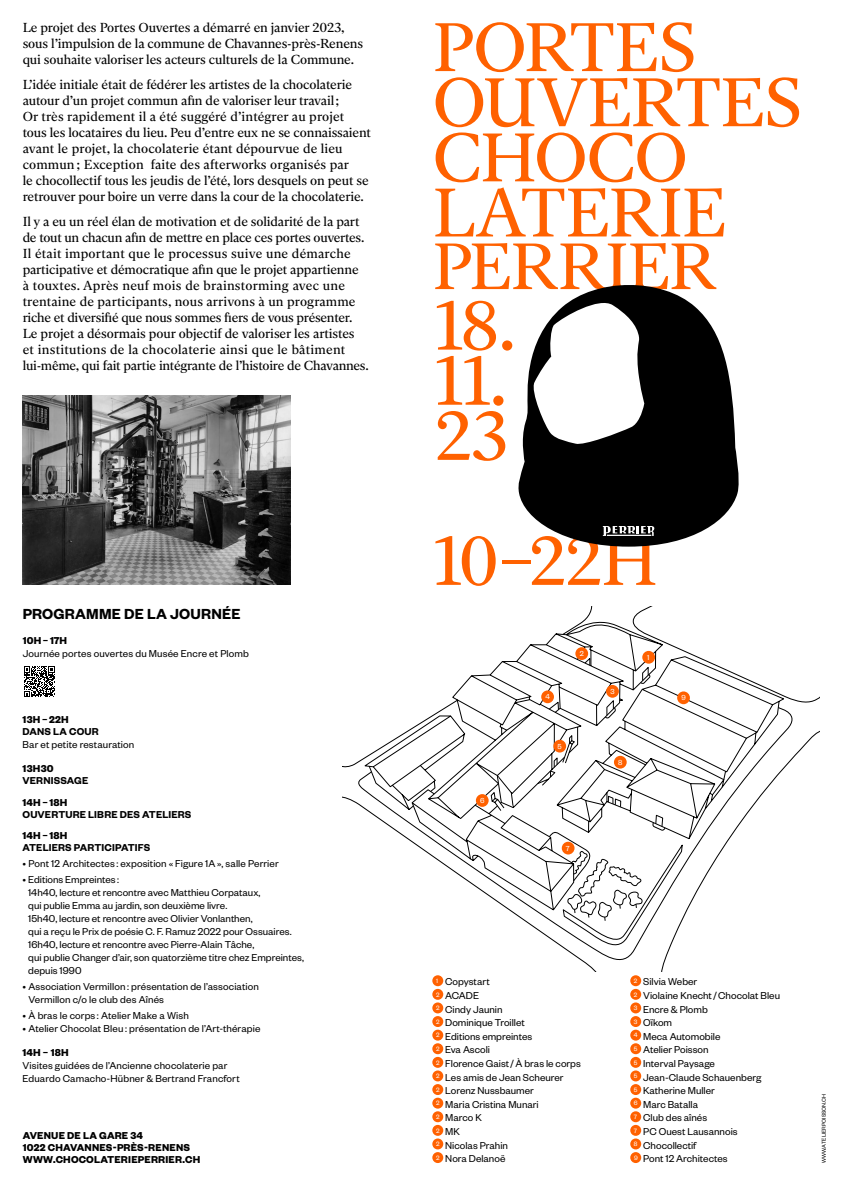
<style>
.page{position:relative;width:842px;height:1191px;background:#fff}
.page>*{position:absolute;margin:0;border:0;box-sizing:border-box;transform-origin:0 0}
.t1{font:68.3px/55.1px "INDEPENDENT Text";letter-spacing:-.025em;color:#ff6100}
.t2{font:65px "INDEPENDENT Text";letter-spacing:-.025em;color:#ff6100}
.t3{font:600 16px "Founders Grotesk";letter-spacing:.015em;color:#000}
.t4{font:13px/16px "INDEPENDENT Text";letter-spacing:-.01em;color:#000}
.t5{font:11px/13.6px "Founders Grotesk";letter-spacing:.005em;color:#000}
.t6{font:700 11px/12px "Founders Grotesk";letter-spacing:.02em;color:#000}
.t7{font:600 11px "Founders Grotesk";letter-spacing:.015em;color:#000}
.t8{font:8px "Founders Grotesk";color:#fff}
.t9{font:6px "Founders Grotesk";color:#000}
</style>
<div class="page">
<img style="left:23px;top:396px;width:268px;height:188px">
<svg style="left:518px;top:285px;width:221px;height:261px;fill:#000"></svg>
<svg style="left:530px;top:296px;width:114px;height:150px"></svg>
<svg style="left:603px;top:526px;width:51px;height:10px"></svg>
<hr style="left:607px;top:535px;width:44px;height:1px;background:#fff">
<svg style="left:342px;top:607px;width:477px;height:364px"></svg>
<svg style="left:490px;top:657px;width:176px;height:264px"></svg>
<div style="left:575px;top:647px;width:13px;height:13px;background:#ff6100;border-radius:50%"></div>
<div style="left:606px;top:685px;width:13px;height:12px;background:#ff6100;border-radius:50%"></div>
<div style="left:541px;top:690px;width:13px;height:13px;background:#ff6100;border-radius:50%"></div>
<div style="left:553px;top:739px;width:13px;height:13px;background:#ff6100;border-radius:50%"></div>
<div style="left:476px;top:794px;width:13px;height:13px;background:#ff6100;border-radius:50%"></div>
<div style="left:562px;top:841px;width:12px;height:13px;background:#ff6100;border-radius:50%"></div>
<div style="left:614px;top:756px;width:13px;height:12px;background:#ff6100;border-radius:50%"></div>
<div style="left:677px;top:691px;width:13px;height:13px;background:#ff6100;border-radius:50%"></div>
<div style="left:642px;top:651px;width:13px;height:12px;background:#ff6100;border-radius:50%"></div>
<div style="left:432px;top:975px;width:11px;height:11px;background:#ff6100;border-radius:50%"></div>
<div style="left:432px;top:989px;width:11px;height:10px;background:#ff6100;border-radius:50%"></div>
<div style="left:432px;top:1002px;width:11px;height:11px;background:#ff6100;border-radius:50%"></div>
<div style="left:432px;top:1016px;width:11px;height:11px;background:#ff6100;border-radius:50%"></div>
<div style="left:432px;top:1029px;width:11px;height:11px;background:#ff6100;border-radius:50%"></div>
<div style="left:432px;top:1043px;width:11px;height:11px;background:#ff6100;border-radius:50%"></div>
<div style="left:432px;top:1056px;width:11px;height:11px;background:#ff6100;border-radius:50%"></div>
<div style="left:432px;top:1070px;width:11px;height:11px;background:#ff6100;border-radius:50%"></div>
<div style="left:432px;top:1084px;width:11px;height:11px;background:#ff6100;border-radius:50%"></div>
<div style="left:432px;top:1097px;width:11px;height:11px;background:#ff6100;border-radius:50%"></div>
<div style="left:432px;top:1111px;width:11px;height:11px;background:#ff6100;border-radius:50%"></div>
<div style="left:432px;top:1124px;width:11px;height:11px;background:#ff6100;border-radius:50%"></div>
<div style="left:432px;top:1138px;width:11px;height:11px;background:#ff6100;border-radius:50%"></div>
<div style="left:432px;top:1152px;width:11px;height:11px;background:#ff6100;border-radius:50%"></div>
<div style="left:630px;top:975px;width:11px;height:11px;background:#ff6100;border-radius:50%"></div>
<div style="left:630px;top:989px;width:11px;height:10px;background:#ff6100;border-radius:50%"></div>
<div style="left:630px;top:1002px;width:11px;height:11px;background:#ff6100;border-radius:50%"></div>
<div style="left:630px;top:1016px;width:11px;height:11px;background:#ff6100;border-radius:50%"></div>
<div style="left:630px;top:1029px;width:11px;height:11px;background:#ff6100;border-radius:50%"></div>
<div style="left:630px;top:1043px;width:11px;height:11px;background:#ff6100;border-radius:50%"></div>
<div style="left:630px;top:1056px;width:11px;height:11px;background:#ff6100;border-radius:50%"></div>
<div style="left:630px;top:1070px;width:11px;height:11px;background:#ff6100;border-radius:50%"></div>
<div style="left:630px;top:1084px;width:11px;height:11px;background:#ff6100;border-radius:50%"></div>
<div style="left:630px;top:1097px;width:11px;height:11px;background:#ff6100;border-radius:50%"></div>
<div style="left:630px;top:1111px;width:11px;height:11px;background:#ff6100;border-radius:50%"></div>
<div style="left:630px;top:1124px;width:11px;height:11px;background:#ff6100;border-radius:50%"></div>
<div style="left:630px;top:1138px;width:11px;height:11px;background:#ff6100;border-radius:50%"></div>
<div style="left:630px;top:1152px;width:11px;height:11px;background:#ff6100;border-radius:50%"></div>
<svg style="left:24px;top:666px;width:31px;height:31px"></svg>
<p class="t4" style="left:23px;top:20px;width:342px">Le projet des Portes Ouvertes a démarré en janvier 2023, sous l’impulsion de la commune de Chavannes-près-Renens qui souhaite valoriser les acteurs culturels de la Commune.</p>
<p class="t4" style="left:23px;top:77px;width:350px">L’idée initiale était de fédérer les artistes de la chocolaterie autour d’un projet commun afin de valoriser leur travail;<br>Or très rapidement il a été suggéré d’intégrer au projet tous les locataires du lieu. Peu d’entre eux ne se connaissaient avant le projet, la chocolaterie étant dépourvue de lieu commun; Exception faite des afterworks organisés par<br>le chocollectif tous les jeudis de l’été, lors desquels on peut se retrouver pour boire un verre dans la cour de la chocolaterie.</p>
<p class="t4" style="left:23px;top:213px;width:348px">Il y a eu un réel élan de motivation et de solidarité de la part de tout un chacun afin de mettre en place ces portes ouvertes.<br>Il était important que le processus suive une démarche participative et démocratique afin que le projet appartienne<br>à touxtes. Après neuf mois de brainstorming avec une trentaine de participants, nous arrivons à un programme riche et diversifié que nous sommes fiers de vous présenter.<br>Le projet a désormais pour objectif de valoriser les artistes et institutions de la chocolaterie ainsi que le bâtiment lui-même, qui fait partie intégrante de l’histoire de Chavannes.</p>
<h3 class="t3" style="left:23px;top:604px;width:219px">PROGRAMME DE LA JOURNÉE</h3>
<p class="t6" style="left:23px;top:634px;width:46px">10H– 17H</p>
<p class="t5" style="left:23px;top:646px;width:228px">Journée portes ouvertes du Musée Encre et Plomb</p>
<p class="t6" style="left:23px;top:712px;width:48px">13H– 22H</p>
<p class="t7" style="left:23px;top:724px;width:78px">DANS LA COUR</p>
<p class="t5" style="left:23px;top:737px;width:113px">Bar et petite restauration</p>
<p class="t6" style="left:23px;top:762px;width:33px">13H30</p>
<p class="t7" style="left:23px;top:773px;width:67px">VERNISSAGE</p>
<p class="t6" style="left:23px;top:795px;width:46px">14H– 18H</p>
<p class="t7" style="left:23px;top:807px;width:170px">OUVERTURE LIBRE DES ATELIERS</p>
<p class="t6" style="left:23px;top:829px;width:46px">14H– 18H</p>
<p class="t7" style="left:23px;top:840px;width:129px">ATELIERS PARTICIPATIFS</p>
<p class="t5" style="left:23px;top:856px;width:258px">• Pont 12 Architectes : exposition « Figure 1A», salle Perrier</p>
<p class="t5" style="left:28px;top:872px;width:277px;line-height:13px;text-indent:-6px">• Editions Empreintes :<br>14h40, lecture et rencontre avec Matthieu Corpataux,<br>qui publie Emma au jardin, son deuxième livre.<br>15h40, lecture et rencontre avec Olivier Vonlanthen,<br>qui a reçu le Prix de poésie C. F. Ramuz 2022 pour Ossuaires.<br>16h40, lecture et rencontre avec Pierre-Alain Tâche,<br>qui publie Changer d’air, son quatorzième titre chez Empreintes, depuis 1990</p>
<p class="t5" style="left:28px;top:979px;width:232px;line-height:13px;text-indent:-6px">• Association Vermillon : présentation de l’association<br>Vermillon c/o le club des Aînés</p>
<p class="t5" style="left:23px;top:1007px;width:168px">• À bras le corps : Atelier Make a Wish</p>
<p class="t5" style="left:23px;top:1020px;width:239px">• Atelier Chocolat Bleu : présentation de l’Art-thérapie</p>
<p class="t6" style="left:23px;top:1045px;width:48px">14H – 18H</p>
<p class="t5" style="left:23px;top:1058px;width:219px;line-height:13px">Visites guidées de l’Ancienne chocolaterie par<br>Eduardo Camacho-Hübner &amp; Bertrand Francfort</p>
<p class="t6" style="left:23px;top:1128px;width:179px">AVENUE DE LA GARE 34<br>1022 CHAVANNES-PRÈS-RENENS<br>WWW.CHOCOLATERIEPERRIER.CH</p>
<h1 class="t1" style="left:432px;top:21px;width:372px">PORTES<br>OUVERTES<br>CHOCO<br>LATERIE</h1>
<h2 class="t2" style="left:432px;top:226px;width:285px">PERRIER</h2>
<h1 class="t1" style="left:435px;top:300px;width:83px">18.<br>11.<br>23</h1>
<h1 class="t1" style="left:433px;top:535px;width:227px">10–22H</h1>
<p class="t8" style="left:480px;top:795px;width:6px">6</p>
<p class="t8" style="left:545px;top:692px;width:6px">4</p>
<p class="t8" style="left:558px;top:741px;width:6px">5</p>
<p class="t8" style="left:580px;top:649px;width:6px">2</p>
<p class="t8" style="left:610px;top:686px;width:6px">3</p>
<p class="t8" style="left:647px;top:652px;width:4px">1</p>
<p class="t8" style="left:618px;top:757px;width:6px">8</p>
<p class="t8" style="left:566px;top:843px;width:5px">7</p>
<p class="t8" style="left:681px;top:693px;width:6px">9</p>
<p class="t5" style="left:436px;top:974px;width:146px"><sup>1</sup> Copystart<br><sup>2</sup> ACADE<br><sup>2</sup> Cindy Jaunin<br><sup>2</sup> Dominique Troillet<br><sup>2</sup> Editions empreintes<br><sup>2</sup> Eva Ascoli<br><sup>2</sup> Florence Gaist/À bras le corps<br><sup>2</sup> Les amis de Jean Scheurer<br><sup>2</sup> Lorenz Nussbaumer<br><sup>2</sup> Maria Cristina Munari<br><sup>2</sup> Marco K<br><sup>2</sup> MK<br><sup>2</sup> Nicolas Prahin<br><sup>2</sup> Nora Delanoë</p>
<p class="t5" style="left:634px;top:974px;width:148px"><sup>2</sup> Silvia Weber<br><sup>2</sup> Violaine Knecht/Chocolat Bleu<br><sup>3</sup> Encre &amp; Plomb<br><sup>3</sup> Oïkom<br><sup>4</sup> Meca Automobile<br><sup>5</sup> Atelier Poisson<br><sup>5</sup> Interval Paysage<br><sup>5</sup> Jean-Claude Schauenberg<br><sup>5</sup> Katherine Muller<br><sup>6</sup> Marc Batalla<br><sup>7</sup> Club des aînés<br><sup>7</sup> PC Ouest Lausannois<br><sup>8</sup> Chocollectif<br><sup>9</sup> Pont 12 Architectes</p>
<p class="t9" style="left:820px;top:1163px;width:71px;rotate:-90deg">WWW.ATELIERPOISSON.CH</p>
</div>
